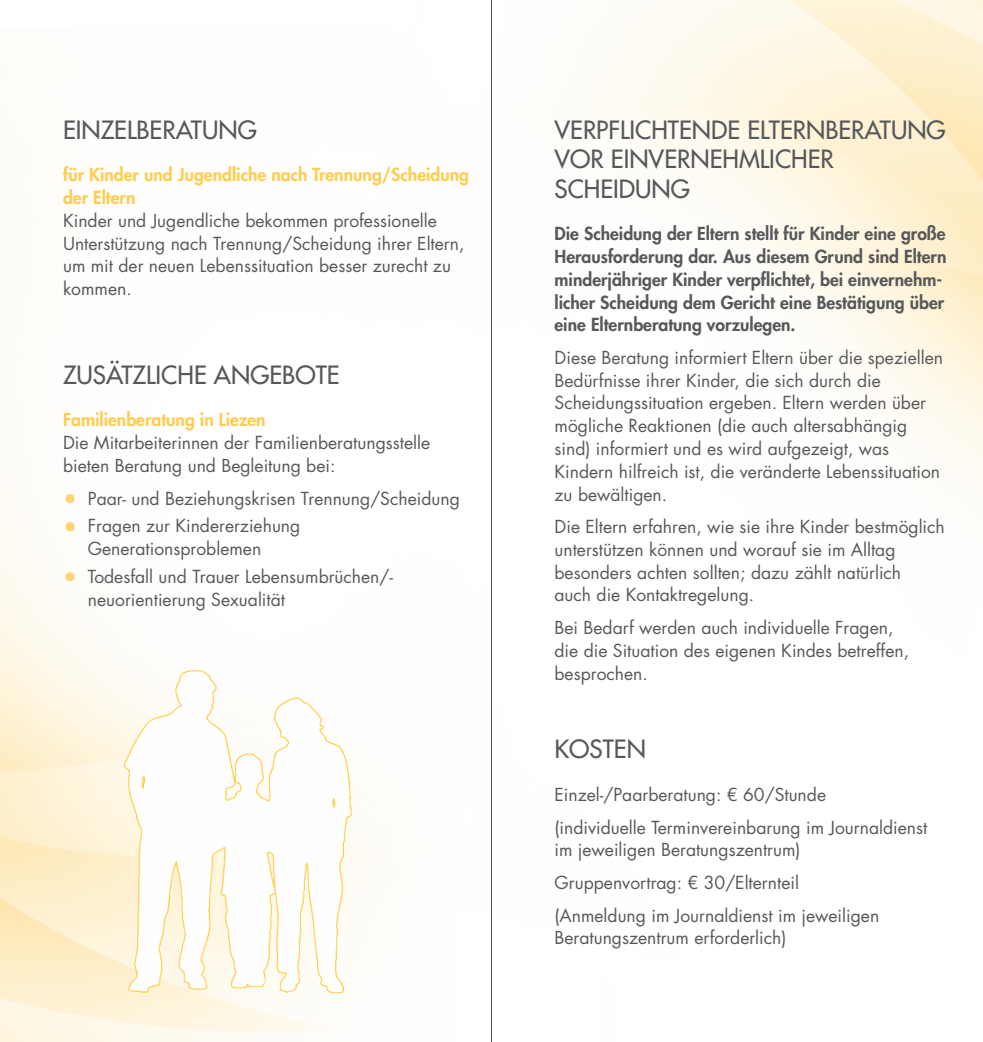
<style>
.page{position:relative;width:983px;height:1042px;background:#fff}
.page>*{position:absolute;margin:0;border:0;box-sizing:border-box;transform-origin:0 0}
.t1{font:500 24.5px/29.4px "Futura Std";color:#57585a}
.t2{font:17.5px/22.8px "Futura Std";color:#57585a}
.t3{font:800 17.5px/22.8px "Futura Std";color:#57585a}
.t4{font:800 17.5px/22.8px "Futura Std";color:#fecc4e}
.s1{font-weight:800;font-size:24.5px;color:#fed474}
</style>
<div class="page">
<img style="left:109px;top:663px;width:246px;height:336px">
<hr style="left:491px;top:0;width:1px;height:1042px;background:#57585a">
<h1 class="t1" style="left:63px;top:115px;width:195px">EINZELBERATUNG</h1>
<p class="t4" style="left:63px;top:164px;width:407px">für Kinder und Jugendliche nach Trennung/Scheidung der Eltern</p>
<p class="t2" style="left:63px;top:209px;width:403px">Kinder und Jugendliche bekommen professionelle Unterstützung nach Trennung/Scheidung ihrer Eltern, um mit der neuen Lebenssituation besser zurecht zu kommen.</p>
<h1 class="t1" style="left:63px;top:360px;width:278px">ZUSÄTZLICHE ANGEBOTE</h1>
<p class="t4" style="left:63px;top:408px;width:204px">Familienberatung in Liezen</p>
<p class="t2" style="left:63px;top:431px;width:368px">Die Mitarbeiterinnen der Familienberatungsstelle bieten Beratung und Begleitung bei:</p>
<p class="t2" style="left:63px;top:487px;width:398px"><span class="s1">•</span> Paar- und Beziehungskrisen Trennung/Scheidung</p>
<p class="t2" style="left:88px;top:515px;width:214px;text-indent:-25px"><span class="s1">•</span> Fragen zur Kindererziehung<br>Generationsproblemen</p>
<p class="t2" style="left:88px;top:565px;width:307px;text-indent:-25px"><span class="s1">•</span> Todesfall und Trauer Lebensumbrüchen/- neuorientierung Sexualität</p>
<h1 class="t1" style="left:554px;top:115px;width:392px">VERPFLICHTENDE ELTERNBERATUNG<br>VOR EINVERNEHMLICHER<br>SCHEIDUNG</h1>
<p class="t3" style="left:554px;top:222px;width:393px">Die Scheidung der Eltern stellt für Kinder eine große Herausforderung dar. Aus diesem Grund sind Eltern minderjähriger Kinder verpflichtet, bei einvernehm&shy;licher Scheidung dem Gericht eine Bestätigung über eine Elternberatung vorzulegen.</p>
<p class="t2" style="left:554px;top:346px;width:390px">Diese Beratung informiert Eltern über die speziellen Bedürfnisse ihrer Kinder, die sich durch die Scheidungssituation ergeben. Eltern werden über mögliche Reaktionen (die auch altersabhängig sind) informiert und es wird aufgezeigt, was Kindern hilfreich ist, die veränderte Lebenssituation zu bewältigen.</p>
<p class="t2" style="left:554px;top:515px;width:391px">Die Eltern erfahren, wie sie ihre Kinder bestmöglich unterstützen können und worauf sie im Alltag besonders achten sollten; dazu zählt natürlich<br>auch die Kontaktregelung.</p>
<p class="t2" style="left:554px;top:616px;width:356px">Bei Bedarf werden auch individuelle Fragen, die die Situation des eigenen Kindes betreffen, besprochen.</p>
<h1 class="t1" style="left:554px;top:735px;width:93px">KOSTEN</h1>
<p class="t2" style="left:554px;top:778px;width:374px;line-height:32.7px">Einzel-/Paarberatung: € 60/Stunde<br>(individuelle Terminvereinbarung im Journaldienst</p>
<p class="t2" style="left:554px;top:834px;width:326px;line-height:32.7px">im jeweiligen Beratungszentrum)<br>Gruppenvortrag: € 30/Elternteil (Anmeldung im Journaldienst im jeweiligen</p>
<p class="t2" style="left:554px;top:927px;width:233px">Beratungszentrum erforderlich)</p>
</div>
